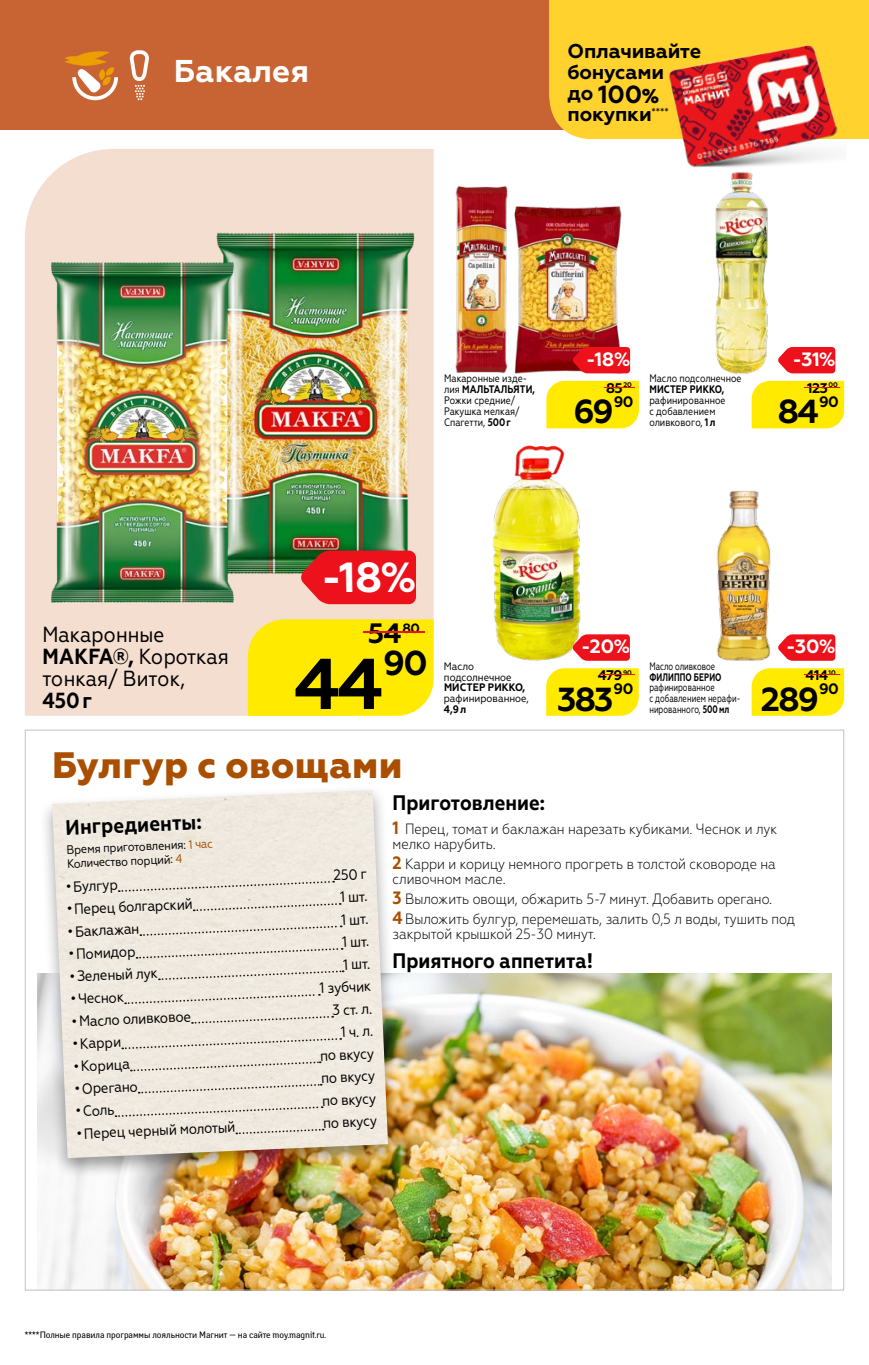
<style>
.page{position:relative;width:869px;height:1365px;background:#fff}
.page>*{position:absolute;margin:0;border:0;box-sizing:border-box;transform-origin:0 0}
.Цена_больше{font:700 71.75px "Geometria";color:#000}
.Скидка_больше{font:700 42px "Geometria";color:#fff}
.t1{font:800 36.75px "Geometria";letter-spacing:.01em;color:#aa4f00}
.Цена_коп_больше{font:700 34.48px "Geometria";color:#000}
.Цена{font:700 33.25px "Geometria";letter-spacing:-.05em;color:#000}
.t2{font:700 31.5px "Geometria";color:#fff}
.Цена_старая_больше{font:700 28px "Geometria";color:#000}
.t3{font:700 24.68px "Geometria";color:#000}
.t4{font:21.88px/21.9px "Geometria Narrow";color:#000}
.t5{font:700 21px "Geometria Narrow";color:#000}
.t6{font:700 19.95px/21px "Geometria";letter-spacing:-.01em;color:#000}
.Скидка{font:700 19.25px "Geometria";color:#fff}
.Цена_коп{font:700 15.05px "Geometria";letter-spacing:-.035em;color:#000}
.t7{font:300 14.88px/14.9px "Geometria Narrow";color:#000}
.t8{font:14.88px "Geometria Narrow";color:#000}
.Цена_старая{font:700 14px "Geometria";letter-spacing:-.03em;color:#000}
.Цена_старая_коп_боль{font:700 13.47px "Geometria";color:#000}
.t9{font:12.25px/14.2px "Geometria Narrow";color:#000}
.t10{font:10.85px/10.8px "Geometria Narrow";color:#000;scale:.92 1}
.t11{font:10.85px/10.8px "Geometria Narrow";color:#000;scale:.79 1}
.t12{font:10.85px/10.8px "Geometria Narrow";color:#000}
.t13{font:9.28px "Yanus C";letter-spacing:-.005em;color:#000;scale:.95 1}
.Цена_старая_коп{font:700 6.65px "Geometria";letter-spacing:-.03em;color:#000}
.s1{font-size:19.95px}
.s2{font-weight:800;font-size:19.95px}
.s3{font-weight:700}
.s4{font-weight:700;font-size:17.85px;color:#aa4f00}
.s5{color:#aa4f00}
</style>
<div class="page">
<img style="left:579px;top:206px;width:52px;height:168px">
<img style="left:455px;top:186px;width:124px;height:188px">
<svg style="left:572px;top:347px;width:57px;height:26px"></svg>
<div style="left:546px;top:381px;width:92px;height:47px;background:#ffea00"></div>
<hr style="left:603px;top:387px;width:31px;height:1px;background:#ed111c">
<img style="left:492px;top:445px;width:138px;height:216px">
<svg style="left:572px;top:634px;width:57px;height:26px"></svg>
<div style="left:546px;top:668px;width:92px;height:47px;background:#ffea00"></div>
<hr style="left:598px;top:674px;width:36px;height:1px;background:#ed111c">
<img style="left:715px;top:174px;width:121px;height:201px">
<svg style="left:777px;top:347px;width:58px;height:26px;background:#ee2a33"></svg>
<div style="left:751px;top:381px;width:92px;height:47px;background:#ffea00"></div>
<hr style="left:804px;top:387px;width:35px;height:1px;background:#ed111c">
<img style="left:716px;top:490px;width:118px;height:171px">
<svg style="left:777px;top:634px;width:58px;height:26px;background:#ef2c36"></svg>
<div style="left:751px;top:668px;width:92px;height:47px;background:#ffea00"></div>
<hr style="left:804px;top:674px;width:35px;height:1px;background:#ed111c">
<div style="left:25px;top:149px;width:408px;height:566px;background:#f4ded0"></div>
<img style="left:139px;top:227px;width:294px;height:353px">
<img style="left:25px;top:262px;width:287px;height:340px">
<svg style="left:300px;top:550px;width:116px;height:54px;background:#e12025"></svg>
<div style="left:248px;top:619px;width:185px;height:96px;background:#ffea00"></div>
<hr style="left:363px;top:631px;width:61px;height:2px;background:#ed111c">
<img style="left:37px;top:973px;width:794px;height:315px">
<div style="left:39px;top:784px;width:362px;height:393px;background:#000;opacity:.36"></div>
<img style="left:52px;top:790px;width:336px;height:367px">
<svg style="left:119px;top:879px;width:215px;height:13px;background:#e5ded5"></svg>
<svg style="left:194px;top:902px;width:146px;height:9px"></svg>
<svg style="left:140px;top:924px;width:201px;height:12px;background:#e4ddd4"></svg>
<svg style="left:136px;top:947px;width:206px;height:12px;background:#e4ddd4"></svg>
<svg style="left:159px;top:969px;width:184px;height:11px;background:#e3dcd3"></svg>
<svg style="left:125px;top:993px;width:195px;height:11px;background:#e3dcd3"></svg>
<svg style="left:192px;top:1014px;width:141px;height:10px"></svg>
<svg style="left:122px;top:1037px;width:219px;height:12px;background:#e4ddd4"></svg>
<svg style="left:131px;top:1060px;width:189px;height:12px;background:#e3ddd3"></svg>
<svg style="left:139px;top:1082px;width:182px;height:12px;background:#e4ddd4"></svg>
<svg style="left:115px;top:1105px;width:207px;height:12px;background:#e4ddd4"></svg>
<svg style="left:236px;top:1127px;width:87px;height:7px"></svg>
<div style="left:0;top:0;width:868px;height:129px;background:#c86433"></div>
<svg style="left:129px;top:50px;width:20px;height:50px"></svg>
<svg style="left:68px;top:51px;width:50px;height:49px"></svg>
<div style="left:549px;top:0;width:319px;height:139px;background:#ffd22e"></div>
<img style="left:626px;top:34px;width:224px;height:140px">
<p class="t2" style="left:174px;top:52px;width:137px">Бакалея</p>
<p class="t6" style="left:567px;top:41px;width:135px">Оплачивайте бонусами</p>
<p class="t3" style="left:567px;top:79px;width:92px"><span class="s1">до</span> 100<span class="s2">%</span></p>
<p class="t6" style="left:567px;top:103px;width:102px">покупки<sup>****</sup></p>
<p class="t4" style="left:42px;top:623px;width:188px">Макаронные<br><span class="s3">MAKFA®,</span> Короткая тонкая/ Виток,<br><span class="s3">450 г</span></p>
<p class="t10" style="left:444px;top:373px;width:100px">Макаронные изде&shy;лия <span class="s3">МАЛЬТАЛЬЯТИ,<br></span>Рожки средние/<br>Ракушка мелкая/<br>Спагетти, <span class="s3">500 г</span></p>
<p class="Скидка" style="left:586px;top:348px;width:46px">-18%</p>
<p class="Цена_старая" style="left:605px;top:379px;width:18px">85</p>
<p class="Цена_старая_коп" style="left:623px;top:381px;width:10px">20</p>
<p class="Цена" style="left:573px;top:392px;width:42px">69</p>
<p class="Цена_коп" style="left:613px;top:392px;width:21px">90</p>
<p class="t10" style="left:649px;top:373px;width:102px">Масло подсолнечное<br><span class="s3">МИСТЕР РИККО, </span>рафинированное<br>с добавлением оливкового, <span class="s3">1 л</span></p>
<p class="Скидка" style="left:792px;top:348px;width:45px">-31%</p>
<p class="Цена_старая" style="left:806px;top:379px;width:22px">123</p>
<p class="Цена_старая_коп" style="left:828px;top:381px;width:11px">00</p>
<p class="Цена" style="left:777px;top:392px;width:43px">84</p>
<p class="Цена_коп" style="left:818px;top:392px;width:21px">90</p>
<p class="Скидка_больше" style="left:321px;top:552px;width:97px">-18%</p>
<p class="Цена_старая_больше" style="left:367px;top:616px;width:35px">54</p>
<p class="Цена_старая_коп_боль" style="left:402px;top:619px;width:19px">80</p>
<p class="Цена_больше" style="left:294px;top:641px;width:91px">44</p>
<p class="Цена_коп_больше" style="left:383px;top:642px;width:46px">90</p>
<p class="t12" style="left:444px;top:660px;width:86px">Масло подсолнечное<br><span class="s3">МИСТЕР РИККО, </span>рафинированное,<br><span class="s3">4,9 л</span></p>
<p class="Скидка" style="left:581px;top:635px;width:50px">-20%</p>
<p class="Цена_старая" style="left:597px;top:666px;width:26px">479</p>
<p class="Цена_старая_коп" style="left:623px;top:668px;width:10px">90</p>
<p class="Цена" style="left:557px;top:679px;width:58px">383</p>
<p class="Цена_коп" style="left:613px;top:679px;width:21px">90</p>
<p class="t11" style="left:649px;top:660px;width:117px">Масло оливковое<br><span class="s3">ФИЛИППО БЕРИО </span>рафинированное<br>с добавлением нерафи&shy;нированного, <span class="s3">500 мл</span></p>
<p class="Скидка" style="left:785px;top:635px;width:51px">-30%</p>
<p class="Цена_старая" style="left:805px;top:666px;width:24px">414</p>
<p class="Цена_старая_коп" style="left:828px;top:668px;width:9px">10</p>
<p class="Цена" style="left:760px;top:679px;width:60px">289</p>
<p class="Цена_коп" style="left:818px;top:679px;width:21px">90</p>
<p class="t1" style="left:52px;top:743px;width:352px">Булгур с овощами</p>
<p class="t5" style="left:392px;top:789px;width:154px">Приготовление:</p>
<p class="t7" style="left:392px;top:821px;width:386px"><span class="s4">1</span> Перец, томат и баклажан нарезать кубиками. Чеснок и лук мелко нарубить.</p>
<p class="t7" style="left:392px;top:856px;width:384px"><span class="s4">2</span> Карри и корицу немного прогреть в толстой сковороде на сливочном масле.</p>
<p class="t7" style="left:392px;top:888px;width:404px;line-height:19.8px"><span class="s4">3</span> Выложить овощи, обжарить 5-7 минут. Добавить орегано.<br><span class="s4">4</span> Выложить булгур, перемешать, залить 0,5 л воды, тушить под</p>
<p class="t7" style="left:392px;top:925px;width:205px">закрытой крышкой 25-30 минут.</p>
<p class="t5" style="left:392px;top:948px;width:202px">Приятного аппетита!</p>
<p class="t5" style="left:65px;top:814px;width:138px;rotate:-2deg">Ингредиенты:</p>
<p class="t9" style="left:66px;top:842px;width:148px;rotate:-2deg">Время приготовления:<span class="s5">1 час<br></span>Количество порций:<span class="s5">4</span></p>
<p class="t8" style="left:333px;top:866px;width:35px;rotate:-3deg">250 г</p>
<p class="t8" style="left:65px;top:878px;width:53px;rotate:-3deg">• Булгур</p>
<p class="t8" style="left:339px;top:888px;width:29px;rotate:-3deg">1 шт.</p>
<p class="t8" style="left:66px;top:901px;width:127px;rotate:-3deg">• Перец болгарский</p>
<p class="t8" style="left:340px;top:911px;width:29px;rotate:-3deg">1 шт.</p>
<p class="t8" style="left:67px;top:923px;width:73px;rotate:-3deg">• Баклажан</p>
<p class="t8" style="left:341px;top:933px;width:29px;rotate:-3deg">1 шт.</p>
<p class="t8" style="left:68px;top:945px;width:68px;rotate:-3deg">• Помидор</p>
<p class="t8" style="left:342px;top:956px;width:29px;rotate:-3deg">1 шт.</p>
<p class="t8" style="left:69px;top:968px;width:90px;rotate:-3deg">• Зеленый лук</p>
<p class="t8" style="left:319px;top:979px;width:53px;rotate:-3deg">1 зубчик</p>
<p class="t8" style="left:70px;top:990px;width:55px;rotate:-3deg">• Чеснок</p>
<p class="t8" style="left:332px;top:1001px;width:41px;rotate:-3deg">3 ст. л.</p>
<p class="t8" style="left:71px;top:1013px;width:121px;rotate:-3deg">• Масло оливковое</p>
<p class="t8" style="left:340px;top:1023px;width:34px;rotate:-3deg">1 ч. л.</p>
<p class="t8" style="left:72px;top:1035px;width:50px;rotate:-3deg">• Карри</p>
<p class="t8" style="left:320px;top:1047px;width:55px;rotate:-3deg">по вкусу</p>
<p class="t8" style="left:73px;top:1057px;width:58px;rotate:-3deg">• Корица</p>
<p class="t8" style="left:320px;top:1069px;width:55px;rotate:-3deg">по вкусу</p>
<p class="t8" style="left:74px;top:1080px;width:65px;rotate:-3deg">• Орегано</p>
<p class="t8" style="left:321px;top:1091px;width:55px;rotate:-3deg">по вкусу</p>
<p class="t8" style="left:75px;top:1102px;width:40px;rotate:-3deg">• Соль</p>
<p class="t8" style="left:76px;top:1125px;width:160px;rotate:-3deg">• Перец черный молотый</p>
<p class="t8" style="left:322px;top:1114px;width:55px;rotate:-3deg">по вкусу</p>
<p class="t13" style="left:25px;top:1328px;width:318px">****Полные правила программы лояльности Магнит — на сайте moy.magnit.ru.</p>
</div>
